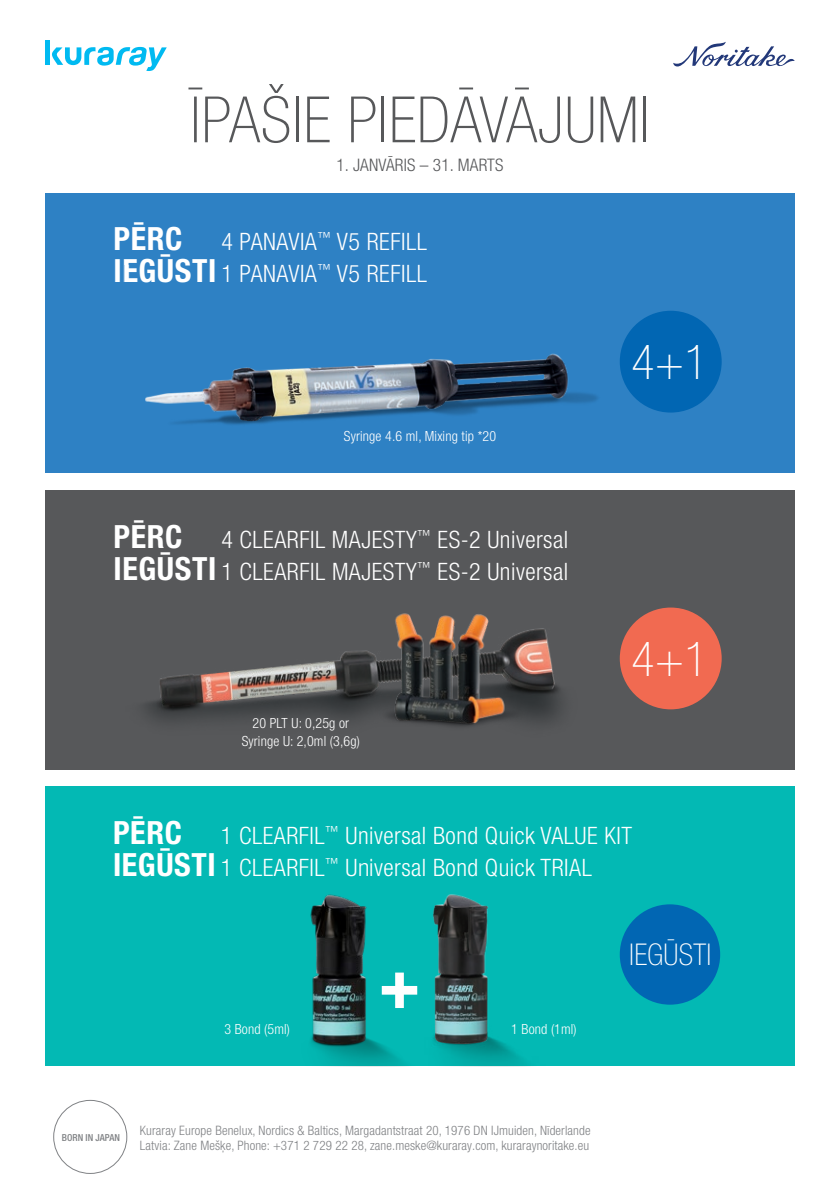
<style>
.page{position:relative;width:840px;height:1191px;background:#fff}
.page>*{position:absolute;margin:0;border:0;box-sizing:border-box;transform-origin:0 0}
.t1{font:700 condensed 70px "Helvetica Neue LT Pro";color:#fff}
.t2{font:100 condensed 64px "Helvetica Neue LT Pro";letter-spacing:.01em;color:#57585a}
.t3{font:100 condensed 48px "Helvetica Neue LT Pro";color:#fff}
.t4{font:100 condensed 30px "Helvetica Neue LT Pro";letter-spacing:.01em;color:#fff}
.t5{font:300 condensed 24px/32px "Helvetica Neue LT Pro";letter-spacing:.02em;color:#fff}
.t6{font:300 condensed 17.2px "Helvetica Neue LT Pro";letter-spacing:.01em;color:#57585a}
.t7{font:300 condensed 14px/18px "Helvetica Neue LT Pro";letter-spacing:.01em;color:#fff;text-align:center}
.t8{font:300 condensed 13px/15px "Helvetica Neue LT Pro";letter-spacing:.01em;color:#808285}
.t9{font:500 condensed 9.6px "Helvetica Neue LT Pro";color:#808285}
.s1{font-weight:700;font-size:32px}
</style>
<div class="page">
<div style="left:45px;top:489px;width:749px;height:280px;background:#57585a"></div>
<div style="left:45px;top:786px;width:749px;height:280px;background:#03b9b4"></div>
<div style="left:53px;top:1100px;width:74px;height:73px;border:1px solid #808285;border-radius:50%"></div>
<svg style="left:673px;top:42px;width:121px;height:24px"></svg>
<div style="left:45px;top:41px;width:5px;height:24px;background:#00baf1"></div>
<svg style="left:52px;top:47px;width:115px;height:24px"></svg>
<div style="left:46px;top:193px;width:748px;height:279px;background:#2e81c4"></div>
<div style="left:619px;top:311px;width:102px;height:101px;background:#0166b3;border-radius:50%"></div>
<div style="left:619px;top:607px;width:102px;height:102px;background:#f16a51;border-radius:50%"></div>
<img style="left:84px;top:622px;width:567px;height:148px">
<img style="left:361px;top:613px;width:177px;height:138px">
<div style="left:619px;top:904px;width:100px;height:100px;background:#0166b3;border-radius:50%"></div>
<img style="left:446px;top:894px;width:69px;height:172px">
<img style="left:310px;top:894px;width:136px;height:172px">
<img style="left:145px;top:353px;width:453px;height:72px">
<h2 class="t2" style="left:190px;top:83px;width:461px">ĪPAŠIE PIEDĀVĀJUMI</h2>
<p class="t6" style="left:336px;top:155px;width:168px">1. JANVĀRIS – 31. MARTS</p>
<p class="t5" style="left:113px;top:225px;width:315px"><span class="s1">PĒRC</span> 4 PANAVIA<sup>™</sup> V5 REFILL<br><span class="s1">IEGŪSTI</span> 1 PANAVIA<sup>™</sup> V5 REFILL</p>
<p class="t7" style="left:343px;top:426px;width:154px">Syringe 4.6 ml, Mixing tip *20</p>
<p class="t5" style="left:113px;top:523px;width:456px"><span class="s1">PĒRC</span> 4 CLEARFIL MAJESTY<sup>™</sup> ES-2 Universal<br><span class="s1">IEGŪSTI</span> 1 CLEARFIL MAJESTY<sup>™</sup> ES-2 Universal</p>
<p class="t7" style="left:241px;top:713px;width:119px">20 PLT U: 0,25g or<br>Syringe U: 2,0ml (3,6g)</p>
<h3 class="t3" style="left:631px;top:335px;width:77px">4+1</h3>
<h3 class="t3" style="left:631px;top:631px;width:77px">4+1</h3>
<p class="t5" style="left:113px;top:819px;width:520px"><span class="s1">PĒRC</span> 1 CLEARFIL<sup>™</sup> Universal Bond Quick VALUE KIT<br><span class="s1">IEGŪSTI</span> 1 CLEARFIL<sup>™</sup> Universal Bond Quick TRIAL</p>
<h1 class="t1" style="left:378px;top:941px;width:43px">+</h1>
<p class="t7" style="left:224px;top:1020px;width:67px">3 Bond (5ml)</p>
<p class="t7" style="left:511px;top:1020px;width:67px">1 Bond (1ml)</p>
<p class="t9" style="left:62px;top:1131px;width:60px">BORN IN JAPAN</p>
<p class="t8" style="left:140px;top:1123px;width:452px">Kuraray Europe Benelux, Nordics &amp; Baltics, Margadantstraat 20, 1976 DN IJmuiden, Nīderlande<br>Latvia: Zane Mešķe, Phone: +371 2 729 22 28, zane.meske@kuraray.com, kuraraynoritake.eu</p>
<p class="t4" style="left:628px;top:937px;width:84px">IEGŪSTI</p>
</div>
